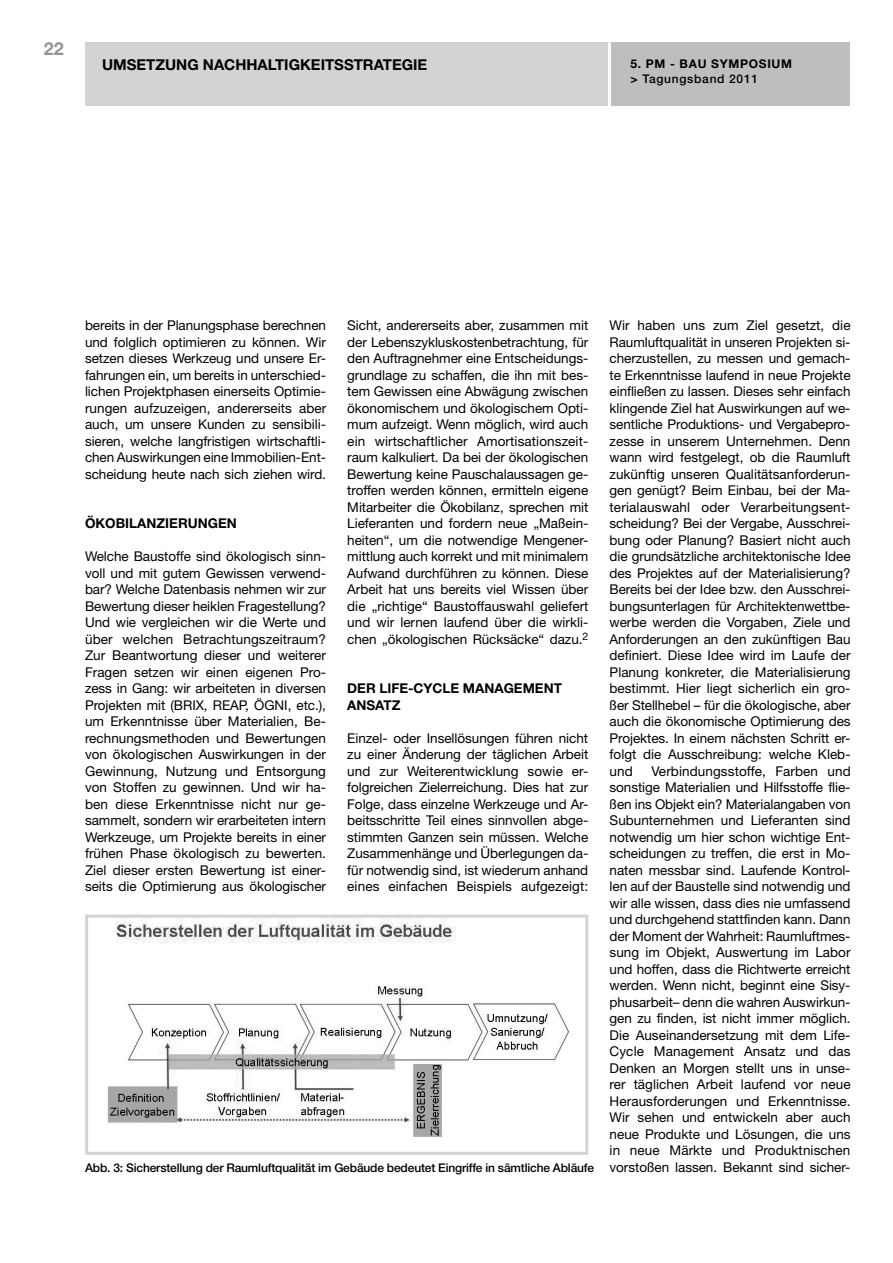
<style>
.page{position:relative;width:893px;height:1263px;background:#fff}
.page>*{position:absolute;margin:0;border:0;box-sizing:border-box;transform-origin:0 0}
.t1{font:700 18px "Helvetica Neue LT Std";color:#939598}
.t2{font:700 15px "Helvetica Neue LT Std";color:#000}
.t3{font:13.5px/16.5px "Helvetica Neue LT Std";letter-spacing:-.005em;color:#000;text-align:justify}
.t4{font:700 13.5px "Helvetica Neue LT Std";color:#000}
.t5{font:500 12px "Helvetica Neue LT Std";letter-spacing:-.015em;color:#000}
.t6{font:700 12px/14.4px "Helvetica Neue LT Std";letter-spacing:.06em;color:#000}
.s1{font-weight:500}
</style>
<div class="page">
<div style="left:85px;top:43px;width:524px;height:63px;background:#d1d3d4"></div>
<div style="left:609px;top:43px;width:241px;height:63px;background:#bcbec0"></div>
<hr style="left:608px;top:43px;width:3px;height:63px;background:#fff">
<img style="left:107px;top:919px;width:462px;height:218px">
<div style="left:85px;top:915px;width:503px;height:240px;border:3px solid #d1d3d4"></div>
<h1 class="t1" style="left:44px;top:38px;width:22px">22</h1>
<p class="t2" style="left:102px;top:56px;width:23px">UMSETZUNG</p>
<p class="t2" style="left:203px;top:56px;width:22px">NACHHALTIGKEITSSTRATEGIE</p>
<p class="t6" style="left:631px;top:56px;width:163px">5. PM - BAU SYMPOSIUM &gt; <span class="s1">Tagungsband 2011</span></p>
<p class="t3" style="left:85px;top:317px;width:243px">bereits in der Planungsphase berechnen und folglich optimieren zu können. Wir setzen dieses Werkzeug und unsere Er&shy;fahrungen ein, um bereits in unterschied&shy;lichen Projektphasen einerseits Optimie&shy;rungen aufzuzeigen, andererseits aber auch, um unsere Kunden zu sensibili&shy;sieren, welche langfristigen wirtschaftli&shy;chen Auswirkungen eine Immobilien-Ent&shy;scheidung heute nach sich ziehen wird.</p>
<p class="t4" style="left:85px;top:515px;width:21px">ÖKOBILANZIERUNGEN</p>
<p class="t3" style="left:85px;top:548px;width:243px">Welche Baustoffe sind ökologisch sinn&shy;voll und mit gutem Gewissen verwend&shy;bar? Welche Datenbasis nehmen wir zur Bewertung dieser heiklen Fragestellung?<br>Und wie vergleichen wir die Werte und über welchen Betrachtungszeitraum?<br>Zur Beantwortung dieser und weiterer Fragen setzen wir einen eigenen Pro&shy;zess in Gang: wir arbeiteten in diversen Projekten mit (BRIX, REAP, ÖGNI, etc.), um Erkenntnisse über Materialien, Be&shy;rechnungsmethoden und Bewertungen von ökologischen Auswirkungen in der Gewinnung, Nutzung und Entsorgung von Stoffen zu gewinnen. Und wir ha&shy;ben diese Erkenntnisse nicht nur ge&shy;sammelt, sondern wir erarbeiteten intern Werkzeuge, um Projekte bereits in einer frühen Phase ökologisch zu bewerten.<br>Ziel dieser ersten Bewertung ist einer&shy;seits die Optimierung aus ökologischer</p>
<p class="t3" style="left:347px;top:317px;width:243px">Sicht, andererseits aber, zusammen mit der Lebenszykluskostenbetrachtung, für den Auftragnehmer eine Entscheidungs&shy;grundlage zu schaffen, die ihn mit bes&shy;tem Gewissen eine Abwägung zwischen ökonomischem und ökologischem Opti&shy;mum aufzeigt. Wenn möglich, wird auch ein wirtschaftlicher Amortisationszeit&shy;raum kalkuliert. Da bei der ökologischen Bewertung keine Pauschalaussagen ge&shy;troffen werden können, ermitteln eigene Mitarbeiter die Ökobilanz, sprechen mit Lieferanten und fordern neue „Maßein&shy;heiten“, um die notwendige Mengener&shy;mittlung auch korrekt und mit minimalem Aufwand durchführen zu können. Diese Arbeit hat uns bereits viel Wissen über die „richtige“ Baustoffauswahl geliefert und wir lernen laufend über die wirkli&shy;chen „ökologischen Rücksäcke“ dazu.<sup>2</sup></p>
<p class="t4" style="left:347px;top:680px;width:87px">DER LIFE-CYCLE</p>
<p class="t4" style="left:463px;top:680px;width:23px">MANAGEMENT</p>
<p class="t4" style="left:347px;top:697px;width:19px">ANSATZ</p>
<p class="t3" style="left:347px;top:730px;width:243px">Einzel- oder Insellösungen führen nicht zu einer Änderung der täglichen Arbeit und zur Weiterentwicklung sowie er&shy;folgreichen Zielerreichung. Dies hat zur Folge, dass einzelne Werkzeuge und Ar&shy;beitsschritte Teil eines sinnvollen abge&shy;stimmten Ganzen sein müssen. Welche Zusammenhänge und Überlegungen da&shy;für notwendig sind, ist wiederum anhand eines einfachen Beispiels aufgezeigt:</p>
<p class="t5" style="left:85px;top:1160px;width:511px">Abb. 3: Sicherstellung der Raumluftqualität im Gebäude bedeutet Eingriffe in sämtliche Abläufe</p>
<p class="t3" style="left:610px;top:317px;width:243px">Wir haben uns zum Ziel gesetzt, die Raumluftqualität in unseren Projekten si&shy;cherzustellen, zu messen und gemach&shy;te Erkenntnisse laufend in neue Projekte einfließen zu lassen. Dieses sehr einfach klingende Ziel hat Auswirkungen auf we&shy;sentliche Produktions- und Vergabepro&shy;zesse in unserem Unternehmen. Denn wann wird festgelegt, ob die Raumluft zukünftig unseren Qualitätsanforderun&shy;gen genügt? Beim Einbau, bei der Ma&shy;terialauswahl oder Verarbeitungsent&shy;scheidung? Bei der Vergabe, Ausschrei&shy;bung oder Planung? Basiert nicht auch die grundsätzliche architektonische Idee des Projektes auf der Materialisierung?<br>Bereits bei der Idee bzw. den Ausschrei&shy;bungsunterlagen für Architektenwettbe&shy;werbe werden die Vorgaben, Ziele und Anforderungen an den zukünftigen Bau definiert. Diese Idee wird im Laufe der Planung konkreter, die Materialisierung bestimmt. Hier liegt sicherlich ein gro&shy;ßer Stellhebel – für die ökologische, aber auch die ökonomische Optimierung des Projektes. In einem nächsten Schritt er&shy;folgt die Ausschreibung: welche Kleb&shy;und</p>
<p class="t3" style="left:610px;top:762px;width:243px;text-indent:42px">Verbindungsstoffe, Farben und sonstige Materialien und Hilfsstoffe flie&shy;ßen ins Objekt ein? Materialangaben von Subunternehmen und Lieferanten sind notwendig um hier schon wichtige Ent&shy;scheidungen zu treffen, die erst in Mo&shy;naten messbar sind. Laufende Kontrol&shy;len auf der Baustelle sind notwendig und wir alle wissen, dass dies nie umfassend und durchgehend stattfinden kann. Dann der Moment der Wahrheit: Raumluftmes&shy;sung im Objekt, Auswertung im Labor und hoffen, dass die Richtwerte erreicht werden. Wenn nicht, beginnt eine Sisy&shy;phusarbeit– denn die wahren Auswirkun&shy;gen zu finden, ist nicht immer möglich.<br>Die Auseinandersetzung mit dem Life-Cycle Management Ansatz und das Denken an Morgen stellt uns in unse&shy;rer täglichen Arbeit laufend vor neue Herausforderungen und Erkenntnisse.<br>Wir sehen und entwickeln aber auch neue Produkte und Lösungen, die uns in neue Märkte und Produktnischen vorstoßen lassen. Bekannt sind sicher-</p>
</div>
